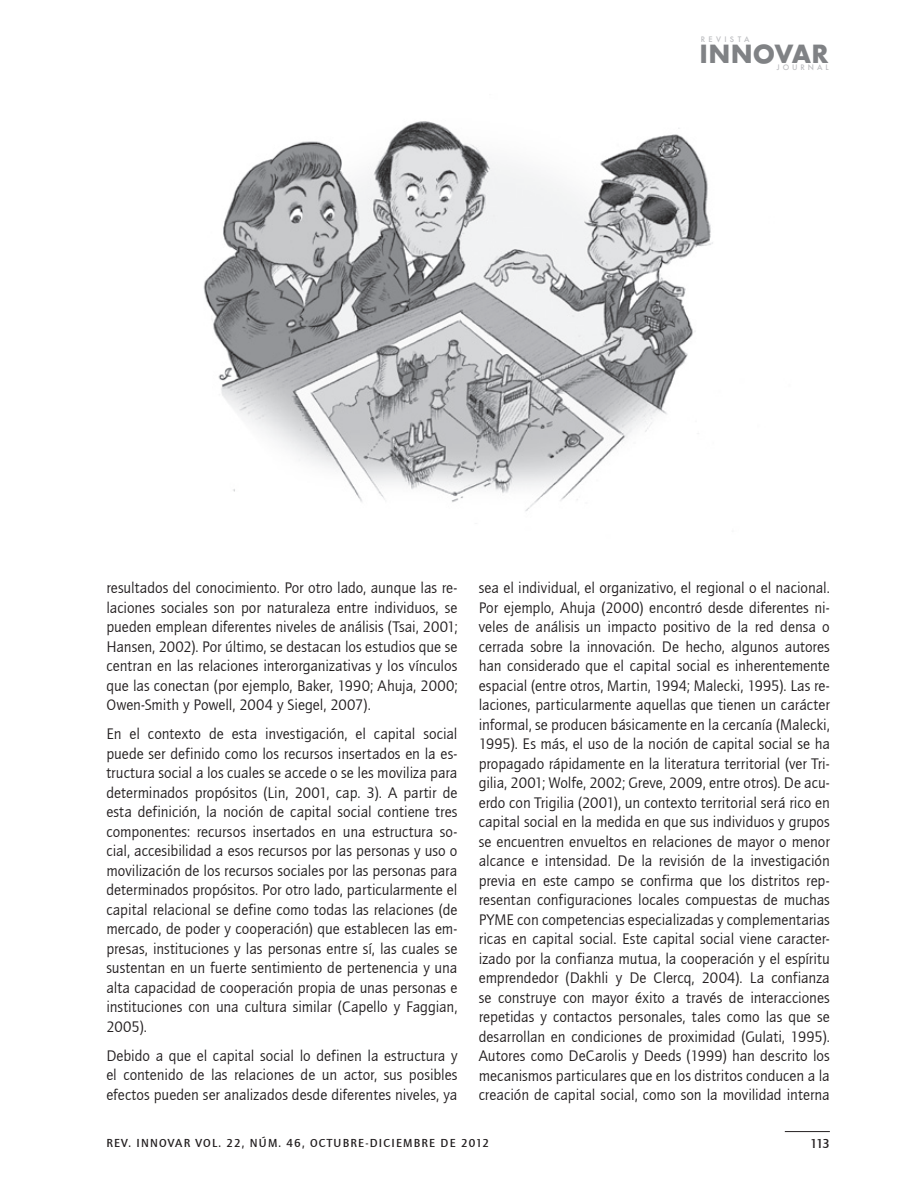
<style>
.page{position:relative;width:915px;height:1191px;background:#fff}
.page>*{position:absolute;margin:0;border:0;box-sizing:border-box;transform-origin:0 0}
.t1{font:700 27.3px "Futura TEE";letter-spacing:.005em;color:#808285}
.t2{font:15.75px/19.5px "Quay Sans ITCTT Book";color:#231f20;text-align:justify}
.t3{font:13.5px "Quay Sans Md ITCTT";color:#231f20}
.t4{font:12px "Quay Sans Md ITCTT";letter-spacing:.1em;color:#231f20}
.t5{font:500 8.25px "Futura TEE";letter-spacing:.36em;color:#bcbdc0}
.t6{font:500 8.25px "Futura TEE";letter-spacing:.4em;color:#bcbdc0}
</style>
<div class="page">
<hr style="left:784px;top:1131px;width:45px;height:1px;background:#231f20">
<img style="left:203px;top:121px;width:510px;height:390px">
<p class="t6" style="left:700px;top:34px;width:50px">REVISTA</p>
<h1 class="t1" style="left:699px;top:37px;width:130px">INNOVAR</h1>
<p class="t5" style="left:776px;top:62px;width:53px">JOURNAL</p>
<p class="t2" style="left:106px;top:578px;width:352px">resultados del conocimiento. Por otro lado, aunque las re&shy;laciones sociales son por naturaleza entre individuos, se pueden emplean diferentes niveles de análisis (Tsai, 2001; Hansen, 2002). Por último, se destacan los estudios que se centran en las relaciones interorganizativas y los vínculos que las conectan (por ejemplo, Baker, 1990; Ahuja, 2000; Owen-Smith y Powell, 2004 y Siegel, 2007).</p>
<p class="t2" style="left:106px;top:724px;width:352px">En el contexto de esta investigación, el capital social puede ser definido como los recursos insertados en la es&shy;tructura social a los cuales se accede o se les moviliza para determinados propósitos (Lin, 2001, cap. 3). A partir de esta definición, la noción de capital social contiene tres componentes: recursos insertados en una estructura so&shy;cial, accesibilidad a esos recursos por las personas y uso o movilización de los recursos sociales por las personas para determinados propósitos. Por otro lado, particularmente el capital relacional se define como todas las relaciones (de mercado, de poder y cooperación) que establecen las em&shy;presas, instituciones y las personas entre sí, las cuales se sustentan en un fuerte sentimiento de pertenencia y una alta capacidad de cooperación propia de unas personas e instituciones con una cultura similar (Capello y Faggian, 2005).</p>
<p class="t2" style="left:106px;top:1046px;width:352px">Debido a que el capital social lo definen la estructura y el contenido de las relaciones de un actor, sus posibles efectos pueden ser analizados desde diferentes niveles, ya</p>
<p class="t2" style="left:478px;top:578px;width:352px">sea el individual, el organizativo, el regional o el nacional.<br>Por ejemplo, Ahuja (2000) encontró desde diferentes ni&shy;veles de análisis un impacto positivo de la red densa o cerrada sobre la innovación. De hecho, algunos autores han considerado que el capital social es inherentemente espacial (entre otros, Martin, 1994; Malecki, 1995). Las re&shy;laciones, particularmente aquellas que tienen un carácter informal, se producen básicamente en la cercanía (Malecki, 1995). Es más, el uso de la noción de capital social se ha propagado rápidamente en la literatura territorial (ver Tri&shy;gilia, 2001; Wolfe, 2002; Greve, 2009, entre otros). De acu&shy;erdo con Trigilia (2001), un contexto territorial será rico en capital social en la medida en que sus individuos y grupos se encuentren envueltos en relaciones de mayor o menor alcance e intensidad. De la revisión de la investigación previa en este campo se confirma que los distritos rep&shy;resentan configuraciones locales compuestas de muchas PYME</p>
<p class="t2" style="left:478px;top:910px;width:352px;text-indent:39px">con competencias especializadas y complementarias ricas en capital social. Este capital social viene caracter&shy;izado por la confianza mutua, la cooperación y el espíritu emprendedor (Dakhli y De Clercq, 2004). La confianza se construye con mayor éxito a través de interacciones repetidas y contactos personales, tales como las que se desarrollan en condiciones de proximidad (Gulati, 1995).<br>Autores como DeCarolis y Deeds (1999) han descrito los mecanismos particulares que en los distritos conducen a la creación de capital social, como son la movilidad interna</p>
<p class="t4" style="left:106px;top:1136px;width:384px">REV. INNOVAR VOL. 22, NÚM. 46, OCTUBRE-DICIEMBRE DE 2012</p>
<p class="t3" style="left:810px;top:1136px;width:21px">113</p>
</div>
